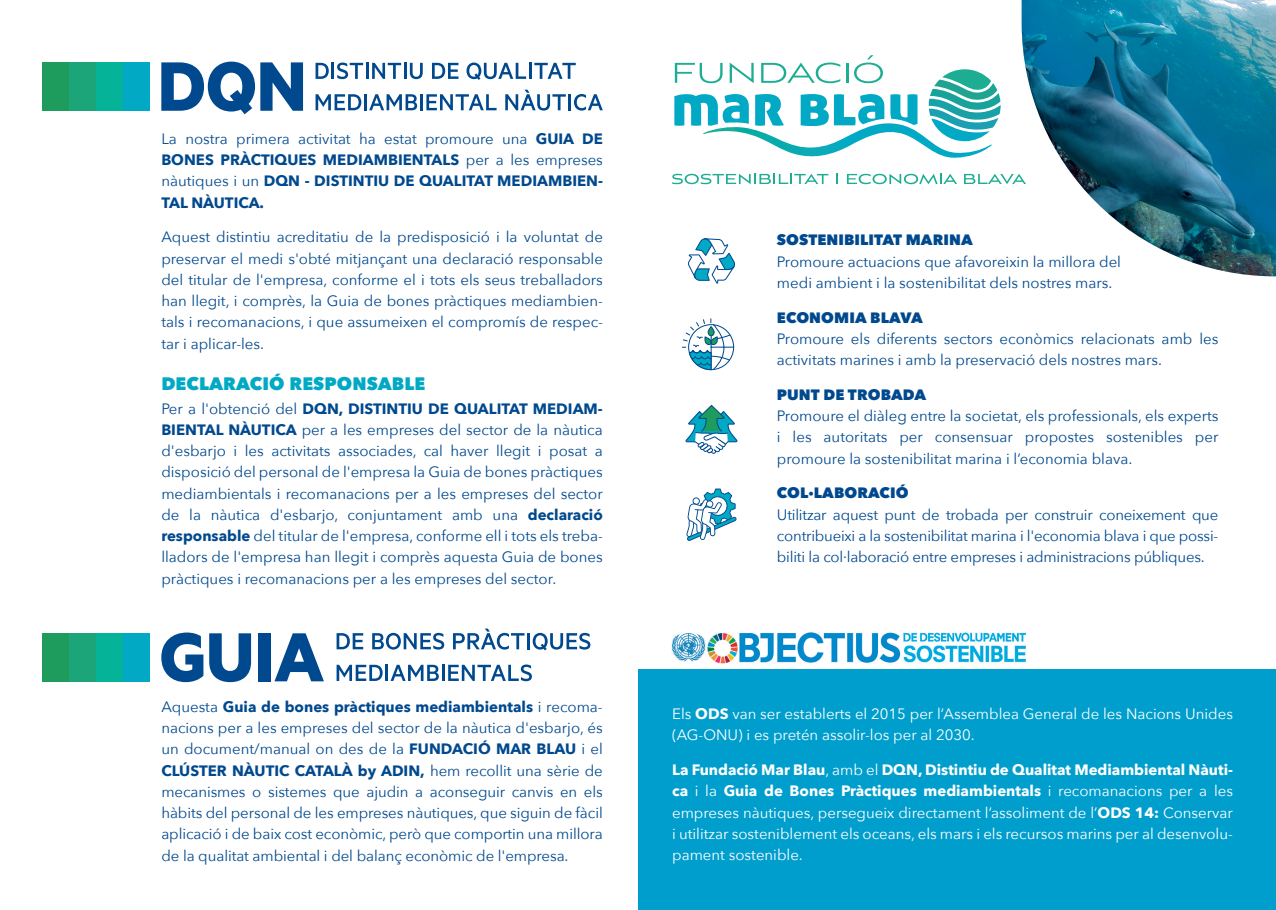
<style>
.page{position:relative;width:1276px;height:910px;background:#fff}
.page>*{position:absolute;margin:0;border:0;box-sizing:border-box;transform-origin:0 0}
.t1{font:800 18px "Avenir Next";letter-spacing:.005em;color:#01a9c4}
.t2{font:15px/21.3px "Avenir Next";color:#01498e;text-align:justify}
.t3{font:15px/21.3px "Avenir Next";color:#fff}
.t4{font:700 15px/21.3px "Avenir Next";color:#01498e;text-align:justify}
.t5{font:800 15px "Avenir Next";letter-spacing:.005em;color:#01498e}
.s1{font-weight:400}
.s2{font-weight:700}
</style>
<div class="page">
<div style="left:638px;top:669px;width:638px;height:241px;background:#009ecd"></div>
<img style="left:671px;top:632px;width:355px;height:32px">
<img style="left:1021px;top:0;width:255px;height:276px">
<svg style="left:672px;top:174px;width:156px;height:10px"></svg>
<svg style="left:847px;top:174px;width:110px;height:10px"></svg>
<svg style="left:964px;top:174px;width:62px;height:10px"></svg>
<svg style="left:674px;top:55px;width:326px;height:103px"></svg>
<svg style="left:682px;top:318px;width:52px;height:52px"></svg>
<svg style="left:685px;top:405px;width:52px;height:49px"></svg>
<svg style="left:688px;top:238px;width:47px;height:46px"></svg>
<svg style="left:686px;top:489px;width:50px;height:52px"></svg>
<svg style="left:161px;top:632px;width:42px;height:50px"></svg>
<svg style="left:209px;top:633px;width:42px;height:49px"></svg>
<div style="left:258px;top:633px;width:12px;height:48px;background:#01498e"></div>
<svg style="left:274px;top:633px;width:50px;height:48px"></svg>
<div style="left:123px;top:634px;width:27px;height:48px;background:#01a9c4"></div>
<div style="left:42px;top:634px;width:27px;height:48px;background:#1e9c5d"></div>
<div style="left:69px;top:634px;width:27px;height:48px;background:#1ba578"></div>
<div style="left:96px;top:634px;width:27px;height:48px;background:#05b399"></div>
<svg style="left:336px;top:633px;width:27px;height:16px"></svg>
<svg style="left:372px;top:633px;width:72px;height:17px"></svg>
<svg style="left:453px;top:629px;width:71px;height:21px"></svg>
<hr style="left:527px;top:633px;width:3px;height:16px;background:#01498e">
<svg style="left:533px;top:633px;width:57px;height:17px"></svg>
<svg style="left:336px;top:665px;width:47px;height:16px"></svg>
<hr style="left:385px;top:665px;width:3px;height:16px;background:#01498e">
<svg style="left:390px;top:664px;width:142px;height:17px"></svg>
<div style="left:123px;top:62px;width:27px;height:49px;background:#01a9c4"></div>
<div style="left:42px;top:62px;width:27px;height:49px;background:#1e9c5d"></div>
<div style="left:69px;top:62px;width:27px;height:49px;background:#1ba578"></div>
<div style="left:96px;top:62px;width:27px;height:49px;background:#05b399"></div>
<svg style="left:161px;top:62px;width:142px;height:52px"></svg>
<svg style="left:315px;top:63px;width:14px;height:16px"></svg>
<hr style="left:331px;top:63px;width:3px;height:16px;background:#01498e">
<svg style="left:337px;top:63px;width:86px;height:16px"></svg>
<svg style="left:432px;top:63px;width:26px;height:16px"></svg>
<svg style="left:466px;top:63px;width:60px;height:17px"></svg>
<hr style="left:529px;top:63px;width:3px;height:16px;background:#01498e">
<svg style="left:534px;top:63px;width:42px;height:16px"></svg>
<svg style="left:315px;top:94px;width:46px;height:16px"></svg>
<hr style="left:364px;top:94px;width:3px;height:16px;background:#01498e">
<svg style="left:369px;top:94px;width:48px;height:16px"></svg>
<hr style="left:420px;top:94px;width:3px;height:16px;background:#01498e">
<svg style="left:426px;top:94px;width:70px;height:16px"></svg>
<svg style="left:505px;top:90px;width:61px;height:21px"></svg>
<hr style="left:568px;top:94px;width:3px;height:16px;background:#01498e">
<svg style="left:574px;top:94px;width:29px;height:17px"></svg>
<p class="t4" style="left:161px;top:128px;width:443px"><span class="s1">La nostra primera activitat ha estat promoure una</span> GUIA DE BONES PRÀCTIQUES MEDIAMBIENTALS <span class="s1">per a les empreses nàutiques i un</span> DQN - DISTINTIU DE QUALITAT MEDIAMBIEN-TAL NÀUTICA.</p>
<p class="t2" style="left:161px;top:226px;width:443px">Aquest distintiu acreditatiu de la predisposició i la voluntat de preservar el medi s'obté mitjançant una declaració responsable del titular de l'empresa, conforme el i tots els seus treballadors han llegit, i comprès, la Guia de bones pràctiques mediambien&shy;tals i recomanacions, i que assumeixen el compromís de respec&shy;tar i aplicar-les.</p>
<p class="t1" style="left:161px;top:373px;width:265px">DECLARACIÓ RESPONSABLE</p>
<p class="t2" style="left:161px;top:397px;width:443px">Per a l'obtenció del <span class="s2">DQN, DISTINTIU DE QUALITAT MEDIAM-BIENTAL NÀUTICA</span> per a les empreses del sector de la nàutica d'esbarjo i les activitats associades, cal haver llegit i posat a disposició del personal de l'empresa la Guia de bones pràctiques mediambientals i recomanacions per a les empreses del sector de la nàutica d'esbarjo, conjuntament amb una <span class="s2">declaració responsable</span> del titular de l'empresa, conforme ell i tots els treba&shy;lladors de l'empresa han llegit i comprès aquesta Guia de bones pràctiques i recomanacions per a les empreses del sector.</p>
<p class="t2" style="left:161px;top:695px;width:443px">Aquesta <span class="s2">Guia de bones pràctiques mediambientals</span> i recoma&shy;nacions per a les empreses del sector de la nàutica d'esbarjo, és un document/manual on des de la <span class="s2">FUNDACIÓ MAR BLAU</span> i el <span class="s2">CLÚSTER NÀUTIC CATALÀ by ADIN,</span> hem recollit una sèrie de mecanismes o sistemes que ajudin a aconseguir canvis en els hàbits del personal de les empreses nàutiques, que siguin de fàcil aplicació i de baix cost econòmic, però que comportin una millora de la qualitat ambiental i del balanç econòmic de l'empresa.</p>
<p class="t5" style="left:777px;top:231px;width:197px">SOSTENIBILITAT MARINA</p>
<p class="t2" style="left:777px;top:250px;width:345px">Promoure actuacions que afavoreixin la millora del medi ambient i la sostenibilitat dels nostres mars.</p>
<p class="t5" style="left:777px;top:308px;width:147px">ECONOMIA BLAVA</p>
<p class="t2" style="left:777px;top:327px;width:443px">Promoure els diferents sectors econòmics relacionats amb les activitats marines i amb la preservació dels nostres mars.</p>
<p class="t5" style="left:777px;top:385px;width:151px">PUNT DE TROBADA</p>
<p class="t2" style="left:777px;top:405px;width:443px">Promoure el diàleg entre la societat, els professionals, els experts i les autoritats per consensuar propostes sostenibles per promoure la sostenibilitat marina i l’economia blava.</p>
<p class="t5" style="left:777px;top:484px;width:133px">COL·LABORACIÓ</p>
<p class="t2" style="left:777px;top:503px;width:443px">Utilitzar aquest punt de trobada per construir coneixement que contribueixi a la sostenibilitat marina i l'economia blava i que possi&shy;biliti la col·laboració entre empreses i administracions públiques.</p>
<p class="t3" style="left:672px;top:702px;width:562px">Els <span class="s2">ODS</span> van ser establerts el 2015 per l’Assemblea General de les Nacions Unides (AG-ONU) i es pretén assolir-los per al 2030.</p>
<p class="t3" style="left:672px;top:758px;width:562px;text-align:justify"><span class="s2">La Fundació Mar Blau</span>, amb el <span class="s2">DQN, Distintiu de Qualitat Mediambiental Nàuti&shy;ca</span> i la <span class="s2">Guia de Bones Pràctiques mediambientals</span> i recomanacions per a les empreses nàutiques, persegueix directament l’assoliment de l’<span class="s2">ODS 14:</span> Conservar i utilitzar sosteniblement els oceans, els mars i els recursos marins per al desenvolu&shy;pament sostenible.</p>
</div>
